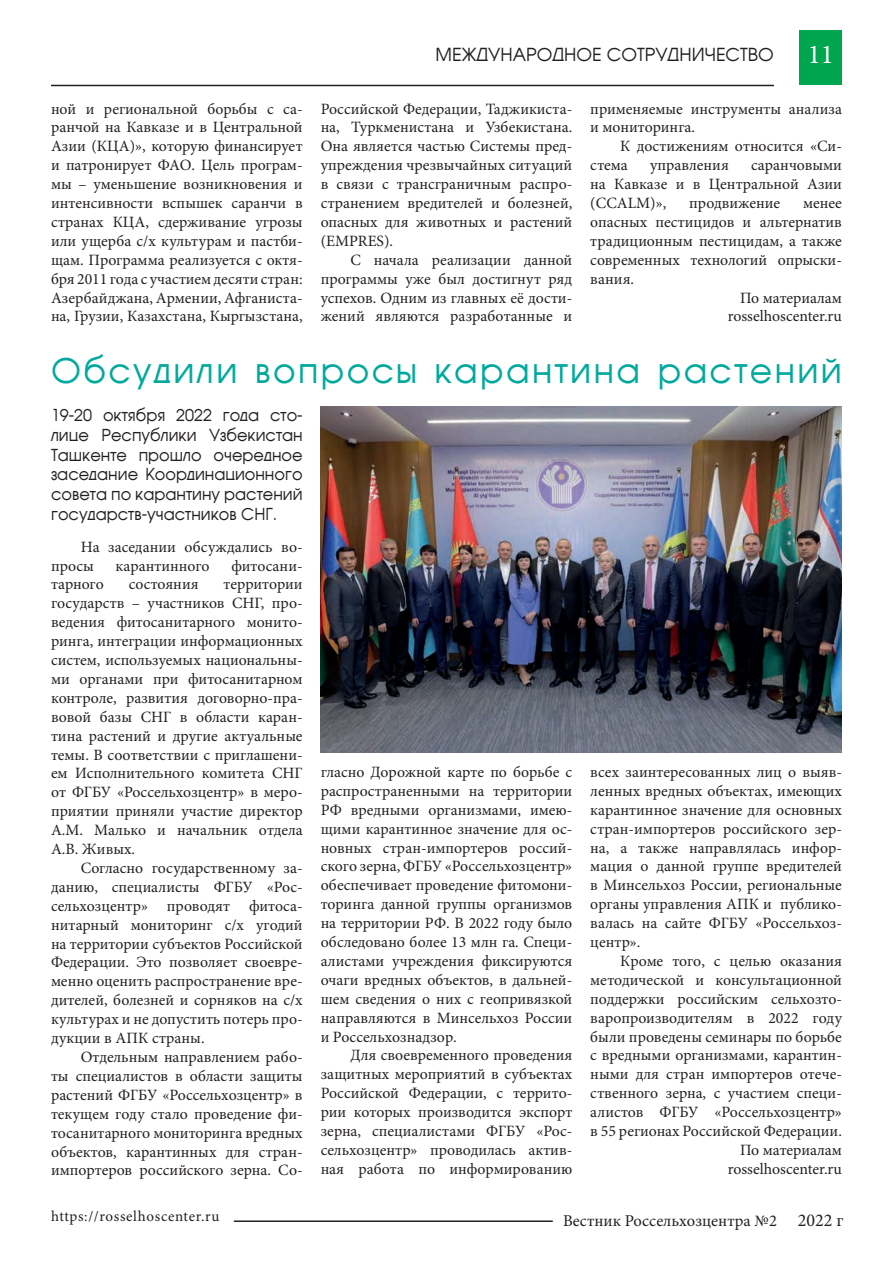
<style>
.page{position:relative;width:893px;height:1263px;background:#fff}
.page>*{position:absolute;margin:0;border:0;box-sizing:border-box;transform-origin:0 0}
.t1{font:34.5px "Avant Garde";letter-spacing:.07em;color:#00a99d}
.t2{font:27px "Minion Pro";color:#fff}
.t3{font:18px "Avant Garde";color:#231f20}
.t4{font:16.5px/19.8px "Avant Garde";color:#231f20;text-align:justify}
.t5{font:16.5px "Minion Pro";color:#231f20}
.t6{font:15.75px/18.9px "Minion Pro";color:#231f20;text-align:justify}
.t7{font:15px "Minion Pro";letter-spacing:.045em;color:#231f20}
.s1{font-size:18px}
</style>
<div class="page">
<hr style="left:51px;top:85px;width:723px;height:1px;background:#231f20">
<hr style="left:234px;top:1220px;width:319px;height:2px;background:#231f20">
<div style="left:800px;top:30px;width:42px;height:55px;background:#00a54f"></div>
<img style="left:321px;top:407px;width:521px;height:346px">
<p class="t3" style="left:435px;top:45px;width:340px">МЕЖДУНАРОДНОЕ СОТРУДНИЧЕСТВО</p>
<h2 class="t2" style="left:808px;top:36px;width:27px">11</h2>
<p class="t6" style="left:51px;top:99px;width:253px">ной и региональной борьбы с са&shy;ранчой на Кавказе и в Центральной Азии (КЦА)», которую финансирует и патронирует ФАО. Цель програм&shy;мы – уменьшение возникновения и интенсивности вспышек саранчи в странах КЦА, сдерживание угрозы или ущерба с/х культурам и пастби&shy;щам. Программа реализуется с октя&shy;бря 2011 года с участием десяти стран:<br>Азербайджана, Армении, Афганиста&shy;на, Грузии, Казахстана, Кыргызстана,</p>
<p class="t6" style="left:321px;top:99px;width:253px">Российской Федерации, Таджикиста&shy;на, Туркменистана и Узбекистана.<br>Она является частью Системы пред&shy;упреждения чрезвычайных ситуаций в связи с трансграничным распро&shy;странением вредителей и болезней, опасных для животных и растений (EMPRES).</p>
<p class="t6" style="left:321px;top:250px;width:253px;text-indent:30px">С начала реализации данной программы уже был достигнут ряд успехов. Одним из главных её дости&shy;жений являются разработанные и</p>
<p class="t6" style="left:590px;top:99px;width:253px">применяемые инструменты анализа и мониторинга.</p>
<p class="t6" style="left:590px;top:137px;width:253px;text-indent:30px">К достижениям относится «Си&shy;стема</p>
<p class="t6" style="left:590px;top:156px;width:253px;text-indent:161px">саранчовыми на Кавказе и в Центральной Азии (CCALM)»,</p>
<p class="t6" style="left:650px;top:156px;width:80px">управления</p>
<p class="t6" style="left:689px;top:194px;width:92px">продвижение</p>
<p class="t6" style="left:803px;top:194px;width:40px">менее</p>
<p class="t6" style="left:590px;top:212px;width:253px">опасных пестицидов и альтернатив</p>
<p class="t6" style="left:590px;top:231px;width:253px">традиционным пестицидам, а также</p>
<p class="t6" style="left:590px;top:250px;width:253px">современных технологий опрыски-</p>
<p class="t6" style="left:590px;top:269px;width:45px">вания.</p>
<p class="t6" style="left:740px;top:288px;width:103px">По материалам</p>
<p class="t6" style="left:728px;top:307px;width:116px">rosselhoscenter.ru</p>
<h1 class="t1" style="left:51px;top:350px;width:792px">Обсудили вопросы карантина растений</h1>
<p class="t4" style="left:51px;top:405px;width:253px">19-20 октября 2022 года сто&shy;лице Республики Узбекистан Ташкенте прошло очередное заседание Координационного совета по карантину растений государств-участников СНГ.</p>
<p class="t6" style="left:51px;top:537px;width:253px;text-indent:30px">На заседании обсуждались во&shy;просы</p>
<p class="t6" style="left:116px;top:556px;width:96px">карантинного</p>
<p class="t6" style="left:231px;top:556px;width:73px">фитосани-</p>
<p class="t6" style="left:51px;top:575px;width:253px;text-indent:173px">территории государств – участников СНГ, про&shy;ведения фитосанитарного монито&shy;ринга, интеграции информационных систем, используемых национальны&shy;ми органами при фитосанитарном контроле, развития договорно-пра&shy;вовой базы СНГ в области каран&shy;тина растений и другие актуальные темы. В соответствии с приглашени&shy;ем Исполнительного комитета СНГ от ФГБУ «Россельхозцентр» в меро&shy;приятии приняли участие директор А.М. Малько и начальник отдела А.В. Живых.</p>
<p class="t6" style="left:51px;top:858px;width:253px;text-indent:30px">Согласно государственному за&shy;данию, специалисты ФГБУ «Рос&shy;сельхозцентр» проводят фитоса&shy;нитарный мониторинг с/х угодий на территории субъектов Российской Федерации. Это позволяет своевре&shy;менно оценить распространение вре&shy;дителей, болезней и сорняков на с/х культурах и не допустить потерь про&shy;дукции в АПК страны.</p>
<p class="t6" style="left:51px;top:1047px;width:253px;text-indent:30px">Отдельным направлением рабо&shy;ты специалистов в области защиты растений ФГБУ «Россельхозцентр» в текущем году стало проведение фи&shy;тосанитарного мониторинга вредных объектов, карантинных для стран&shy;импортеров российского зерна. Со-</p>
<p class="t6" style="left:51px;top:575px;width:54px">тарного</p>
<p class="t6" style="left:129px;top:575px;width:71px">состояния</p>
<p class="t6" style="left:321px;top:762px;width:253px">гласно Дорожной карте по борьбе с распространенными на территории РФ вредными организмами, имею&shy;щими карантинное значение для ос&shy;новных стран-импортеров россий&shy;ского зерна, ФГБУ «Россельхозцентр» обеспечивает проведение фитомони&shy;торинга данной группы организмов на территории РФ. В 2022 году было обследовано более 13 млн га. Специ&shy;алистами учреждения фиксируются очаги вредных объектов, в дальней&shy;шем сведения о них с геопривязкой направляются в Минсельхоз России и Россельхознадзор.</p>
<p class="t6" style="left:321px;top:1046px;width:253px;text-indent:30px">Для своевременного проведения защитных мероприятий в субъектах Российской Федерации, с террито&shy;рии которых производится экспорт зерна, специалистами ФГБУ «Рос&shy;сельхозцентр» проводилась актив&shy;ная работа по информированию</p>
<p class="t6" style="left:590px;top:762px;width:253px">всех заинтересованных лиц о выяв&shy;ленных вредных объектах, имеющих карантинное значение для основных стран-импортеров российского зер&shy;на, а также направлялась инфор&shy;мация о данной группе вредителей в Минсельхоз России, региональные органы управления АПК и публико&shy;валась на сайте ФГБУ «Россельхоз&shy;центр».</p>
<p class="t6" style="left:590px;top:951px;width:253px;text-align:right">Кроме того, с целью оказания методической и консультационной поддержки российским сельхозто&shy;варопроизводителям в 2022 году были проведены семинары по борьбе с вредными организмами, карантин&shy;ными для стран импортеров отече&shy;ственного зерна, с участием специ&shy;алистов ФГБУ «Россельхозцентр» в 55 регионах Российской Федерации.<br>По материалам<br>rosselhoscenter.ru</p>
<p class="t7" style="left:51px;top:1206px;width:170px">https://rosselhoscenter.ru</p>
<p class="t5" style="left:563px;top:1209px;width:282px">Вестник Россельхозцентра №2 <span class="s1">2022 г</span></p>
</div>
